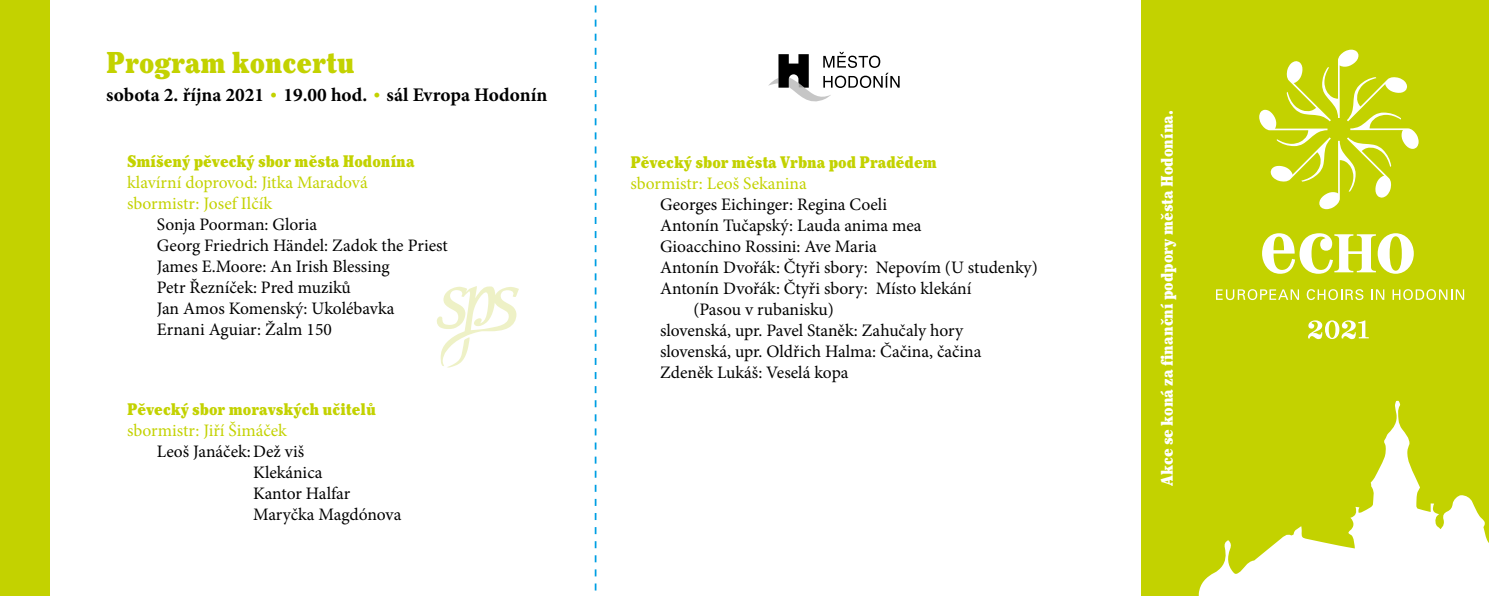
<style>
.page{position:relative;width:1489px;height:596px;background:#fff}
.page>*{position:absolute;margin:0;border:0;box-sizing:border-box;transform-origin:0 0}
.t1{font:31.5px "Cheltenham Itc TEE Ultr Cond";color:#c3d200}
.t2{font:700 19.25px "Minion Pro";color:#000}
.t3{font:17.5px/21px "Minion Pro";color:#000}
.t4{font:17.5px/21px "Minion Pro";color:#c3d200}
.t5{font:17.5px "Cheltenham Itc TEE Ultr Cond";color:#c3d200}
.t6{font:17.5px "Cheltenham Itc TEE Ultr Cond";color:#fff}
.s1{font-family:"Cheltenham Itc TEE Ultr Cond";font-weight:400;font-size:17.5px;color:#c3d200}
</style>
<div class="page">
<div style="left:1141px;top:0;width:347px;height:595px;background:#c3d200"></div>
<div style="left:0;top:0;width:50px;height:595px;background:#c3d200"></div>
<svg style="left:1198px;top:400px;width:290px;height:195px"></svg>
<svg style="left:436px;top:286px;width:83px;height:81px"></svg>
<svg style="left:1216px;top:289px;width:82px;height:11px"></svg>
<svg style="left:1306px;top:289px;width:57px;height:11px"></svg>
<svg style="left:1371px;top:289px;width:13px;height:11px"></svg>
<svg style="left:1392px;top:289px;width:71px;height:11px"></svg>
<svg style="left:1259px;top:50px;width:159px;height:159px"></svg>
<svg style="left:1262px;top:233px;width:151px;height:40px"></svg>
<svg style="left:1308px;top:320px;width:60px;height:19px"></svg>
<svg style="left:768px;top:52px;width:131px;height:49px"></svg>
<svg style="left:594px;top:5px;width:2px;height:586px"></svg>
<h1 class="t1" style="left:106px;top:45px;width:250px">Program koncertu</h1>
<p class="t2" style="left:106px;top:82px;width:442px">sobota 2. října 2021 <span class="s1">•</span> 19.00 hod. <span class="s1">•</span> sál Evropa Hodonín</p>
<p class="t5" style="left:127px;top:151px;width:289px">Smíšený pěvecký sbor města Hodonína</p>
<p class="t4" style="left:127px;top:172px;width:242px">klavírní doprovod: Jitka Maradová sbormistr: Josef Ilčík</p>
<p class="t3" style="left:157px;top:214px;width:292px">Sonja Poorman: Gloria<br>Georg Friedrich Händel: Zadok the Priest<br>James E.Moore: An Irish Blessing<br>Petr Řezníček: Pred muziků<br>Jan Amos Komenský: Ukolébavka<br>Ernani Aguiar: Žalm 150</p>
<p class="t5" style="left:127px;top:399px;width:250px">Pěvecký sbor moravských učitelů</p>
<p class="t4" style="left:127px;top:419px;width:161px">sbormistr: Jiří Šimáček</p>
<p class="t3" style="left:253px;top:440px;width:150px;text-indent:-96px">Leoš Janáček:Dež viš<br>Klekánica<br>Kantor Halfar<br>Maryčka Magdónova</p>
<p class="t5" style="left:630px;top:152px;width:308px">Pěvecký sbor města Vrbna pod Pradědem</p>
<p class="t4" style="left:630px;top:173px;width:178px">sbormistr: Leoš Sekanina</p>
<p class="t3" style="left:660px;top:194px;width:228px">Georges Eichinger: Regina Coeli</p>
<p class="t3" style="left:660px;top:215px;width:263px">Antonín Tučapský: Lauda anima mea</p>
<p class="t3" style="left:660px;top:236px;width:218px">Gioacchino Rossini: Ave Maria</p>
<p class="t3" style="left:660px;top:257px;width:379px">Antonín Dvořák: Čtyři sbory: Nepovím (U studenky)</p>
<p class="t3" style="left:660px;top:278px;width:313px">Antonín Dvořák: Čtyři sbory: Místo klekání</p>
<p class="t3" style="left:693px;top:299px;width:142px">(Pasou v rubanisku)</p>
<p class="t3" style="left:660px;top:320px;width:304px">slovenská, upr. Pavel Staněk: Zahučaly hory</p>
<p class="t3" style="left:660px;top:341px;width:323px">slovenská, upr. Oldřich Halma: Čačina, čačina</p>
<p class="t3" style="left:660px;top:362px;width:190px">Zdeněk Lukáš: Veselá kopa</p>
<p class="t6" style="left:1157px;top:485px;width:377px;rotate:-90deg">Akce se koná za finanční podpory města Hodonína.</p>
</div>
